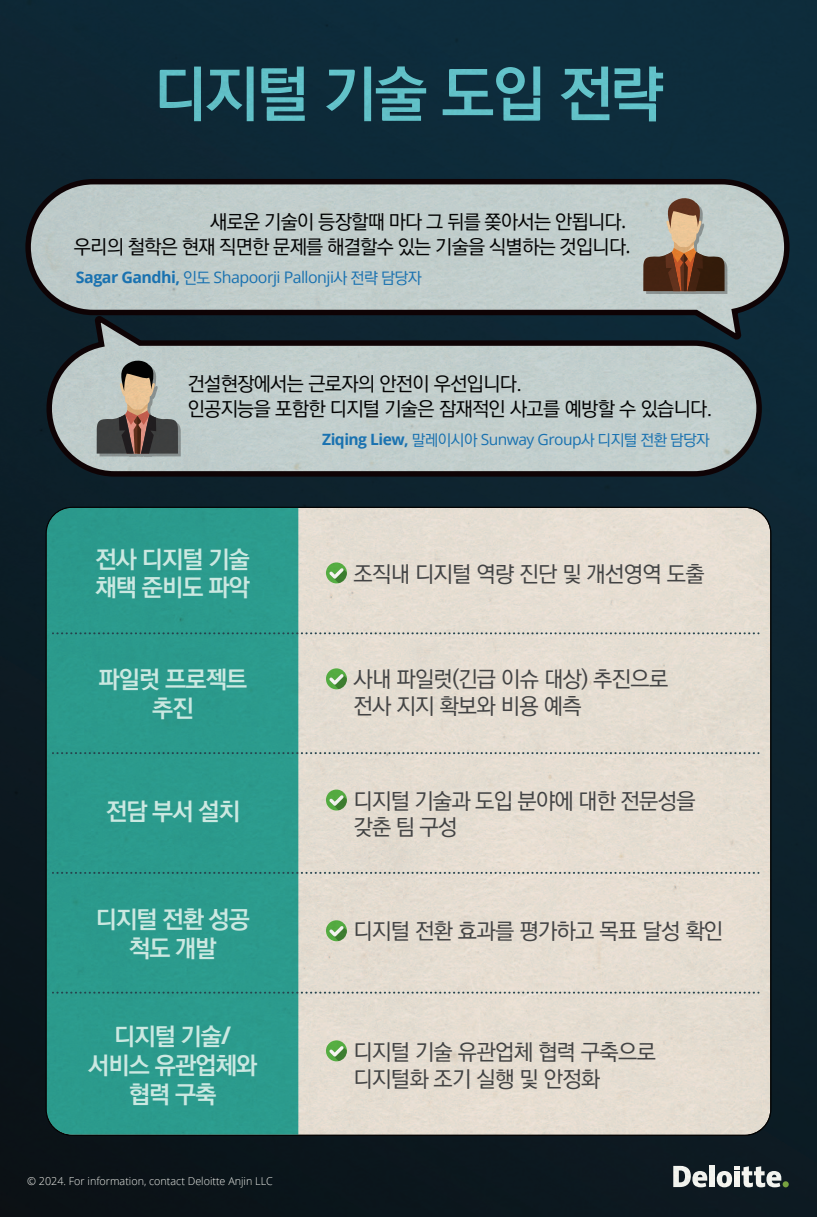
<style>
.page{position:relative;width:817px;height:1217px;background:#fff}
.page>*{position:absolute;margin:0;border:0;box-sizing:border-box;transform-origin:0 0}
.t1{font:700 61px "Ko Pub World Dotum";letter-spacing:-.035em;color:#66c9d4}
.t2{font:700 24.2px/28.9px "Ko Pub World Dotum";letter-spacing:-.035em;color:#cbe8e1;text-align:center}
.t3{font:500 22.2px/26.5px "Ko Pub World Dotum";letter-spacing:-.035em;color:#424344}
.t4{font:500 19.7px/24.8px "Ko Pub World Dotum";letter-spacing:-.035em;color:#030303;text-align:right}
.t5{font:16px "Open Sans";letter-spacing:-.035em;color:#1a72b0}
.t6{font:500 15.6px "Ko Pub World Dotum";letter-spacing:-.035em;color:#1a72b0}
.t7{font:300 10.8px "Open Sans";color:#fff}
.s1{font-family:"Open Sans";font-weight:400}
.s2{font-weight:700}
.s3{font-family:"Ko Pub World Dotum";font-weight:500}
.s4{font-family:"Open Sans";font-weight:700}
.s5{font-family:"Open Sans"}
</style>
<div class="page">
<img style="left:0;top:0;width:816px;height:1216px">
<h1 class="t1" style="left:154px;top:50px;width:511px">디지털 기술 도입 전략</h1>
<p class="t4" style="left:74px;top:211px;width:558px">새로운 기술이 등장할때 마다 그 뒤를 쫒아서는 안됩니다<span class="s1">.<br></span>우리의 철학은 현재 직면한 문제를 해결할수 있는 기술을 식별하는 것입니다<span class="s1">.</span></p>
<p class="t5" style="left:76px;top:271px;width:347px"><span class="s2">Sagar Gandhi,</span> <span class="s3">인도</span> Shapoorji Pallonji<span class="s3">사 전략 담당자</span></p>
<p class="t4" style="left:188px;top:372px;width:526px;text-align:left">건설현장에서는 근로자의 안전이 우선입니다.<br>인공지능을 포함한 디지털 기술은 잠재적인 사고를 예방할 수 있습니다.</p>
<p class="t6" style="left:322px;top:429px;width:389px"><span class="s4">Ziqing Liew,</span> 말레이시아 <span class="s1">Sunway Group</span>사 디지털 전환 담당자</p>
<p class="t2" style="left:96px;top:545px;width:156px;text-align:left">전사 디지털 기술 채택 준비도 파악</p>
<p class="t3" style="left:353px;top:561px;width:352px">조직내 디지털 역량 진단 및 개선영역 도출</p>
<p class="t2" style="left:99px;top:665px;width:150px">파일럿 프로젝트 추진</p>
<p class="t3" style="left:353px;top:667px;width:316px">사내 파일럿(긴급 이슈 대상) 추진으로 전사 지지 확보와 비용 예측</p>
<p class="t2" style="left:106px;top:797px;width:135px">전담 부서 설치</p>
<p class="t3" style="left:353px;top:788px;width:343px">디지털 기술과 도입 분야에 대한 전문성을 갖춘 팀 구성</p>
<p class="t2" style="left:96px;top:906px;width:156px">디지털 전환 성공 척도 개발</p>
<p class="t2" style="left:88px;top:1023px;width:170px">디지털 기술<span class="s5">/ </span>서비스 유관업체와 협력 구축</p>
<p class="t7" style="left:27px;top:1176px;width:247px">© 2024. For information, contact Deloitte Anjin LLC</p>
<p class="t3" style="left:353px;top:918px;width:371px">디지털 전환 효과를 평가하고 목표 달성 확인</p>
<p class="t3" style="left:353px;top:1038px;width:304px;line-height:27px">디지털 기술 유관업체 협력 구축으로 디지털화 조기 실행 및 안정화</p>
</div>
